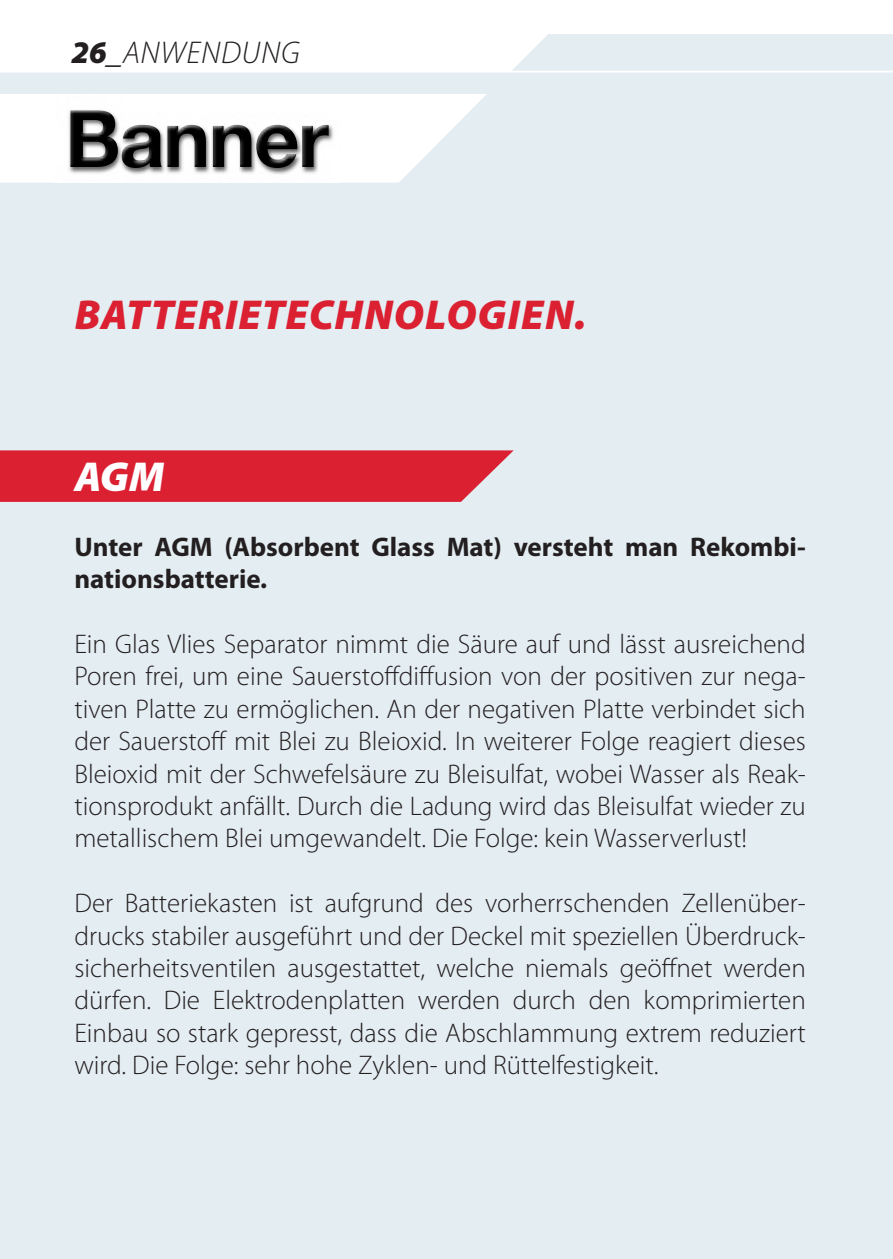
<style>
.page{position:relative;width:893px;height:1259px;background:#e4edf2}
.page>*{position:absolute;margin:0;border:0;box-sizing:border-box;transform-origin:0 0}
.t1{font:italic 900 42px "Myriad Pro";letter-spacing:.02em;color:#da2031}
.t2{font:italic 900 42px "Myriad Pro";color:#fff}
.t3{font:italic 300 31.5px "Myriad Pro";letter-spacing:.02em;color:#231f20}
.t4{font:300 27px/32.4px "Myriad Pro";color:#231f20;text-align:justify}
.t5{font:700 27px/32.4px "Myriad Pro";color:#231f20}
.s1{font-weight:900}
</style>
<div class="page">
<svg style="left:0;top:450px;width:514px;height:52px;background:#da2c3c"></svg>
<hr style="left:892px;top:629px;width:1px;height:511px;background:#fff">
<svg style="left:0;top:0;width:893px;height:71px;fill:#fff"></svg>
<hr style="left:0;top:71px;width:893px;height:2px;background:#fff">
<svg style="left:0;top:94px;width:487px;height:89px"></svg>
<img style="left:55px;top:96px;width:285px;height:87px">
<img style="left:70px;top:110px;width:259px;height:58px">
<p class="t3" style="left:71px;top:34px;width:230px"><span class="s1">26</span>_ANWENDUNG</p>
<h1 class="t1" style="left:75px;top:287px;width:513px">BATTERIETECHNOLOGIEN.</h1>
<h1 class="t2" style="left:74px;top:449px;width:92px">AGM</h1>
<p class="t5" style="left:74px;top:531px;width:733px">Unter AGM (Absorbent Glass Mat) versteht man Rekombi&shy;nationsbatterie.</p>
<p class="t4" style="left:74px;top:628px;width:733px">Ein Glas Vlies Separator nimmt die Säure auf und lässt ausreichend Poren frei, um eine Sauerstoffdiffusion von der positiven zur nega&shy;tiven Platte zu ermöglichen. An der negativen Platte verbindet sich der Sauerstoff mit Blei zu Bleioxid. In weiterer Folge reagiert dieses Bleioxid mit der Schwefelsäure zu Bleisulfat, wobei Wasser als Reak&shy;tionsprodukt anfällt. Durch die Ladung wird das Bleisulfat wieder zu metallischem Blei umgewandelt. Die Folge: kein Wasserverlust!</p>
<p class="t4" style="left:74px;top:887px;width:733px">Der Batteriekasten ist aufgrund des vorherrschenden Zellenüber&shy;drucks stabiler ausgeführt und der Deckel mit speziellen Überdruck&shy;sicherheitsventilen ausgestattet, welche niemals geöffnet werden dürfen. Die Elektrodenplatten werden durch den komprimierten Einbau so stark gepresst, dass die Abschlammung extrem reduziert wird. Die Folge: sehr hohe Zyklen- und Rüttelfestigkeit.</p>
</div>
